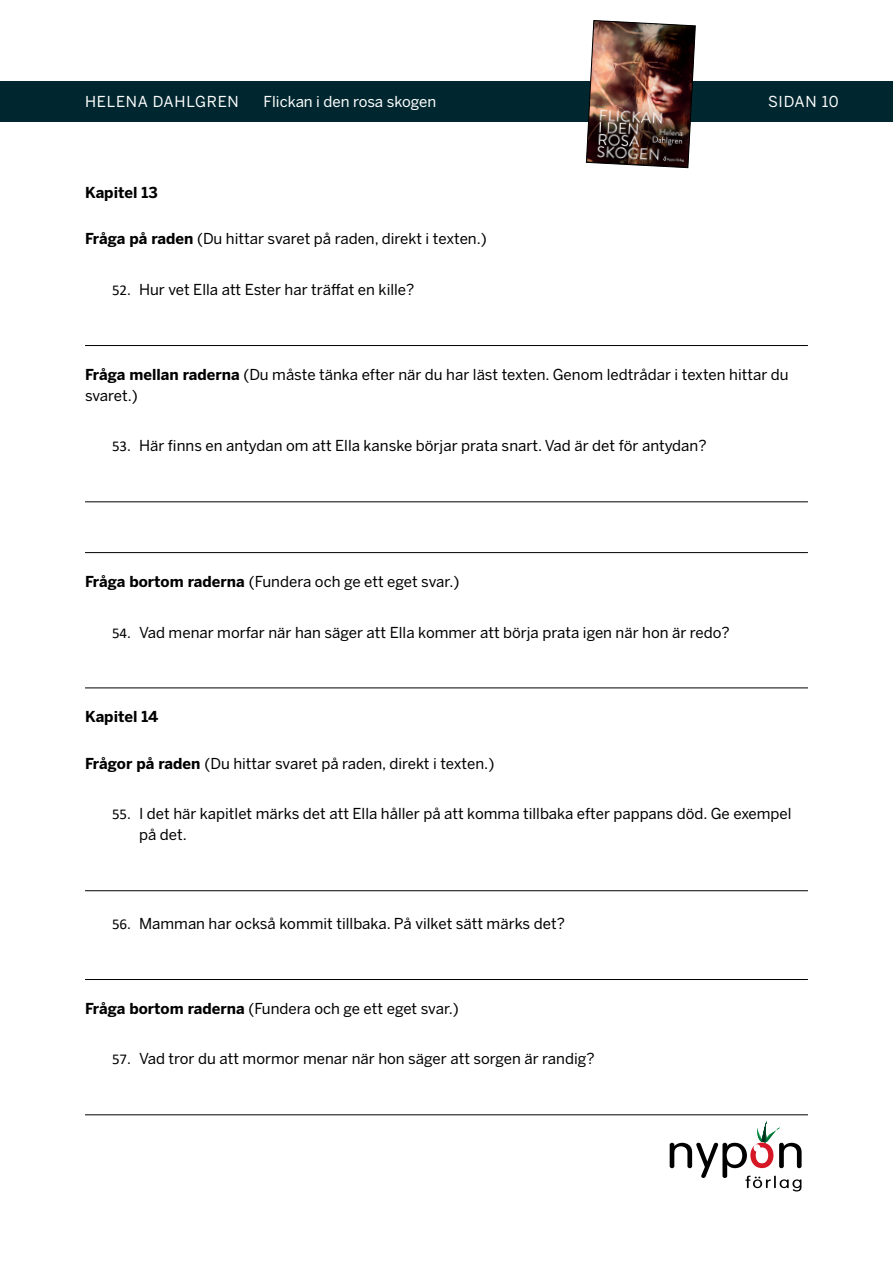
<style>
.page{position:relative;width:893px;height:1263px;background:#fff}
.page>*{position:absolute;margin:0;border:0;box-sizing:border-box;transform-origin:0 0}
.t1{font:15px/21px "Benton Sans";color:#000}
.t2{font:15px "Benton Sans";letter-spacing:.01em;color:#fff}
.t3{font:700 15px "Benton Sans";color:#000}
.t4{font:15px "Benton Sans";letter-spacing:.05em;color:#fff}
.s1{font-weight:700}
.s2{font-family:"Calibri"}
</style>
<div class="page">
<div style="left:0;top:81px;width:893px;height:40px;background:#00272f"></div>
<svg style="left:670px;top:1121px;width:132px;height:70px"></svg>
<img style="left:586px;top:20px;width:110px;height:148px">
<hr style="left:85px;top:345px;width:723px;height:1px;background:#000">
<hr style="left:85px;top:501px;width:723px;height:1px;background:#000">
<hr style="left:85px;top:552px;width:723px;height:1px;background:#000">
<hr style="left:85px;top:687px;width:723px;height:1px;background:#000">
<hr style="left:85px;top:890px;width:723px;height:1px;background:#000">
<hr style="left:85px;top:979px;width:723px;height:1px;background:#000">
<hr style="left:85px;top:1114px;width:723px;height:1px;background:#000">
<p class="t4" style="left:85px;top:93px;width:155px">HELENA DAHLGREN</p>
<p class="t2" style="left:264px;top:93px;width:174px">Flickan i den rosa skogen</p>
<p class="t2" style="left:768px;top:93px;width:72px">SIDAN 10</p>
<p class="t3" style="left:85px;top:184px;width:74px">Kapitel 13</p>
<p class="t1" style="left:85px;top:229px;width:403px"><span class="s1">Fråga på raden</span> (Du hittar svaret på raden, direkt i texten.)</p>
<p class="t1" style="left:112px;top:279px;width:304px"><span class="s2">52.</span> Hur vet Ella att Ester har träffat en kille?</p>
<p class="t1" style="left:85px;top:364px;width:705px"><span class="s1">Fråga mellan raderna</span> (Du måste tänka efter när du har läst texten. Genom ledtrådar i texten hittar du svaret.)</p>
<p class="t1" style="left:112px;top:436px;width:596px"><span class="s2">53.</span> Här finns en antydan om att Ella kanske börjar prata snart. Vad är det för antydan?</p>
<p class="t1" style="left:85px;top:571px;width:376px"><span class="s1">Fråga bortom raderna</span> (Fundera och ge ett eget svar.)</p>
<p class="t1" style="left:112px;top:622px;width:619px"><span class="s2">54.</span> Vad menar morfar när han säger att Ella kommer att börja prata igen när hon är redo?</p>
<p class="t3" style="left:85px;top:708px;width:75px">Kapitel 14</p>
<p class="t1" style="left:85px;top:753px;width:411px"><span class="s1">Frågor på raden</span> (Du hittar svaret på raden, direkt i texten.)</p>
<p class="t1" style="left:139px;top:804px;width:654px;text-indent:-27px"><span class="s2">55.</span> I det här kapitlet märks det att Ella håller på att komma tillbaka efter pappans död. Ge exempel på det.</p>
<p class="t1" style="left:112px;top:913px;width:454px"><span class="s2">56.</span> Mamman har också kommit tillbaka. På vilket sätt märks det?</p>
<p class="t1" style="left:85px;top:998px;width:375px"><span class="s1">Fråga bortom raderna</span> (Fundera och ge ett eget svar.)</p>
<p class="t1" style="left:112px;top:1049px;width:484px"><span class="s2">57.</span> Vad tror du att mormor menar när hon säger att sorgen är randig?</p>
</div>
